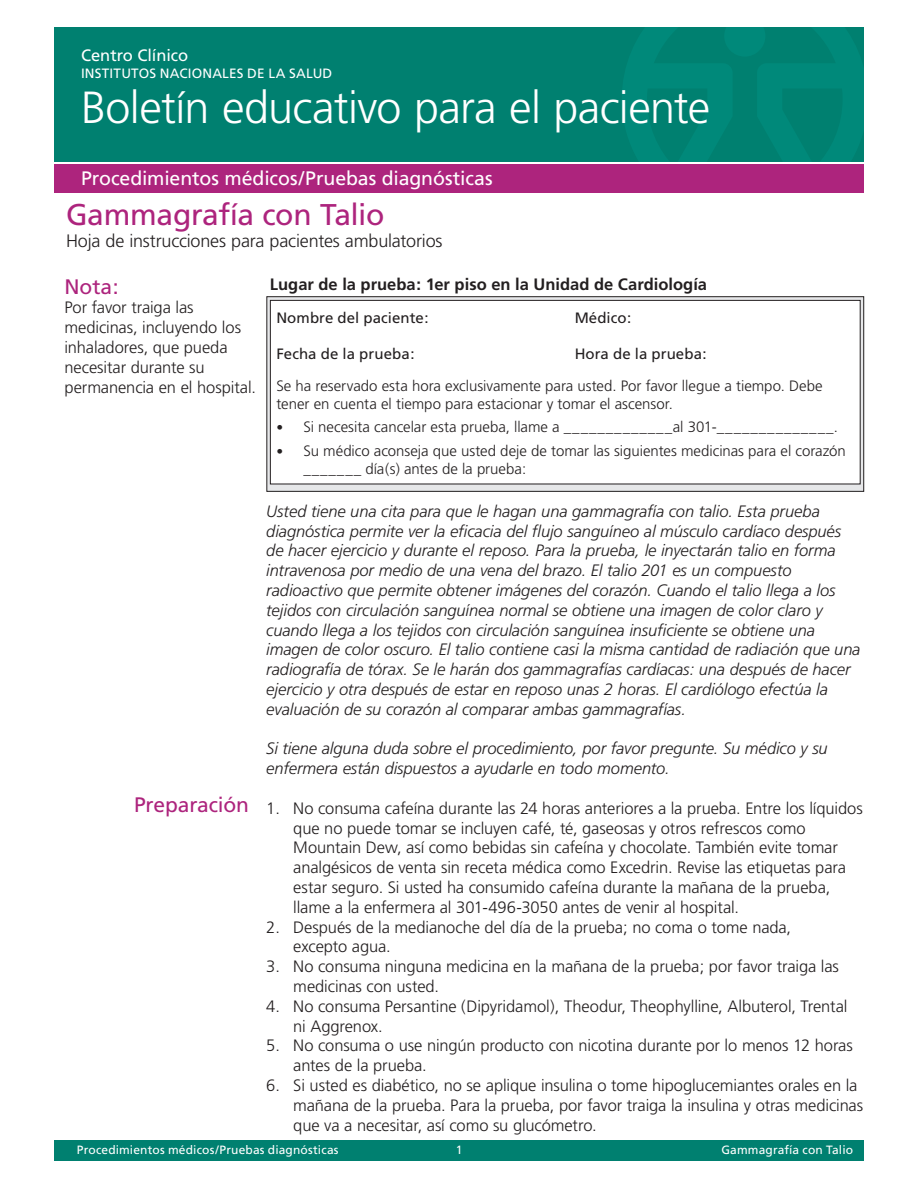
<style>
.page{position:relative;width:918px;height:1188px;background:#fff}
.page>*{position:absolute;margin:0;border:0;box-sizing:border-box;transform-origin:0 0}
.t1{font:300 45px "Frutiger";letter-spacing:-.015em;color:#fff}
.t2{font:30px "Frutiger";letter-spacing:-.01em;color:#ad247d}
.t3{font:21px "Frutiger";letter-spacing:-.005em;color:#ad247d}
.t4{font:19.5px "Frutiger";letter-spacing:-.005em;color:#fff}
.t5{font:300 18px "Frutiger";letter-spacing:-.01em;color:#231f20}
.LI_Title{font:300 16.5px/19.8px "Frutiger";letter-spacing:-.005em;color:#231f20}
.t6{font:italic 300 16.5px/19.8px "Frutiger";letter-spacing:-.005em;color:#231f20}
.t7{font:700 16.5px "Frutiger";color:#231f20}
.t8{font:16.5px "Frutiger";letter-spacing:-.005em;color:#fff}
.LI_Label{font:300 16.5px "Frutiger";color:#231f20}
.LI_Title-2{font:300 15px/32.1px "Frutiger";color:#231f20}
.t9{font:15px "Frutiger";letter-spacing:.005em;color:#231f20}
.t10{font:13.5px "Frutiger";letter-spacing:.015em;color:#fff}
.LI_Label-2{font:300 13.5px "Frutiger";color:#231f20}
.t11{font:12px "Frutiger";letter-spacing:.015em;color:#fff}
.s1{font-weight:400}
</style>
<div class="page">
<div style="left:54px;top:1140px;width:810px;height:21px;background:#008070"></div>
<div style="left:54px;top:27px;width:810px;height:135px;background:#008070"></div>
<div style="left:54px;top:164px;width:810px;height:29px;background:#ad247d"></div>
<svg style="left:268px;top:298px;width:594px;height:192px;background:#d7d8da"></svg>
<div style="left:266px;top:296px;width:598px;height:196px;border:1px solid #231f20"></div>
<div style="left:270px;top:300px;width:590px;height:184px;background:#fff"></div>
<div style="left:270px;top:300px;width:591px;height:184px;border:1px solid #231f20"></div>
<h1 class="t8" style="left:81px;top:46px;width:109px">Centro Clínico</h1>
<h1 class="t10" style="left:81px;top:65px;width:253px">INSTITUTOS NACIONALES DE LA SALUD</h1>
<h1 class="t1" style="left:81px;top:82px;width:631px">Boletín educativo para el paciente</h1>
<h1 class="t4" style="left:81px;top:166px;width:413px">Procedimientos médicos/Pruebas diagnósticas</h1>
<h2 class="t2" style="left:66px;top:197px;width:320px">Gammagrafía con Talio</h2>
<h2 class="t5" style="left:66px;top:231px;width:378px">Hoja de instrucciones para pacientes ambulatorios</h2>
<h3 class="t3" style="left:64px;top:274px;width:56px">Nota:</h3>
<p class="LI_Title" style="left:64px;top:298px;width:193px">Por favor traiga las medicinas, incluyendo los inhaladores, que pueda necesitar durante su permanencia en el hospital.</p>
<h4 class="t7" style="left:270px;top:275px;width:439px">Lugar de la prueba: 1er piso en la Unidad de Cardiología</h4>
<p class="t9" style="left:276px;top:309px;width:154px">Nombre del paciente:</p>
<p class="t9" style="left:575px;top:309px;width:58px">Médico:</p>
<p class="t9" style="left:276px;top:345px;width:140px">Fecha de la prueba:</p>
<p class="LI_Title-2" style="left:276px;top:338px;width:548px;text-indent:298px"><span class="s1">Hora de la prueba:<br></span>Se ha reservado esta hora exclusivamente para usted. Por favor llegue a tiempo. Debe</p>
<p class="LI_Title-2" style="left:276px;top:388px;width:398px">tener en cuenta el tiempo para estacionar y tomar el ascensor.</p>
<p class="LI_Label-2" style="left:276px;top:420px;width:8px">•</p>
<p class="LI_Title-2" style="left:303px;top:411px;width:536px">Si necesita cancelar esta prueba, llame a _____________al 301-______________.</p>
<p class="LI_Label-2" style="left:276px;top:443px;width:8px">•</p>
<p class="LI_Title-2" style="left:303px;top:442px;width:544px;line-height:18px">Su médico aconseja que usted deje de tomar las siguientes medicinas para el corazón _______ día(s) antes de la prueba:</p>
<p class="t6" style="left:266px;top:501px;width:596px">Usted tiene una cita para que le hagan una gammagrafía con talio. Esta prueba diagnóstica permite ver la eficacia del flujo sanguíneo al músculo cardíaco después de hacer ejercicio y durante el reposo. Para la prueba, le inyectarán talio en forma intravenosa por medio de una vena del brazo. El talio 201 es un compuesto radioactivo que permite obtener imágenes del corazón. Cuando el talio llega a los tejidos con circulación sanguínea normal se obtiene una imagen de color claro y cuando llega a los tejidos con circulación sanguínea insuficiente se obtiene una imagen de color oscuro. El talio contiene casi la misma cantidad de radiación que una radiografía de tórax. Se le harán dos gammagrafías cardíacas: una después de hacer ejercicio y otra después de estar en reposo unas 2 horas. El cardiólogo efectúa la evaluación de su corazón al comparar ambas gammagrafías.</p>
<p class="t6" style="left:266px;top:739px;width:563px">Si tiene alguna duda sobre el procedimiento, por favor pregunte. Su médico y su enfermera están dispuestos a ayudarle en todo momento.</p>
<h3 class="t3" style="left:134px;top:792px;width:117px">Preparación</h3>
<p class="LI_Label" style="left:266px;top:799px;width:15px">1.</p>
<p class="LI_Title" style="left:293px;top:798px;width:571px">No consuma cafeína durante las 24 horas anteriores a la prueba. Entre los líquidos que no puede tomar se incluyen café, té, gaseosas y otros refrescos como Mountain Dew, así como bebidas sin cafeína y chocolate. También evite tomar analgésicos de venta sin receta médica como Excedrin. Revise las etiquetas para estar seguro. Si usted ha consumido cafeína durante la mañana de la prueba, llame a la enfermera al 301-496-3050 antes de venir al hospital.</p>
<p class="LI_Label" style="left:266px;top:918px;width:15px">2.</p>
<p class="LI_Title" style="left:293px;top:917px;width:499px">Después de la medianoche del día de la prueba; no coma o tome nada, excepto agua.</p>
<p class="LI_Label" style="left:266px;top:957px;width:15px">3.</p>
<p class="LI_Title" style="left:293px;top:957px;width:547px">No consuma ninguna medicina en la mañana de la prueba; por favor traiga las medicinas con usted.</p>
<p class="LI_Label" style="left:266px;top:997px;width:15px">4.</p>
<p class="LI_Title" style="left:293px;top:996px;width:556px">No consuma Persantine (Dipyridamol), Theodur, Theophylline, Albuterol, Trental ni Aggrenox.</p>
<p class="LI_Label" style="left:266px;top:1036px;width:15px">5.</p>
<p class="LI_Title" style="left:293px;top:1036px;width:561px">No consuma o use ningún producto con nicotina durante por lo menos 12 horas antes de la prueba.</p>
<p class="LI_Label" style="left:266px;top:1076px;width:15px">6.</p>
<p class="LI_Title" style="left:293px;top:1076px;width:571px">Si usted es diabético, no se aplique insulina o tome hipoglucemiantes orales en la mañana de la prueba. Para la prueba, por favor traiga la insulina y otras medicinas que va a necesitar, así como su glucómetro.</p>
<p class="t11" style="left:77px;top:1143px;width:263px">Procedimientos médicos/Pruebas diagnósticas</p>
<p class="t11" style="left:721px;top:1143px;width:133px">Gammagrafía con Talio</p>
</div>
